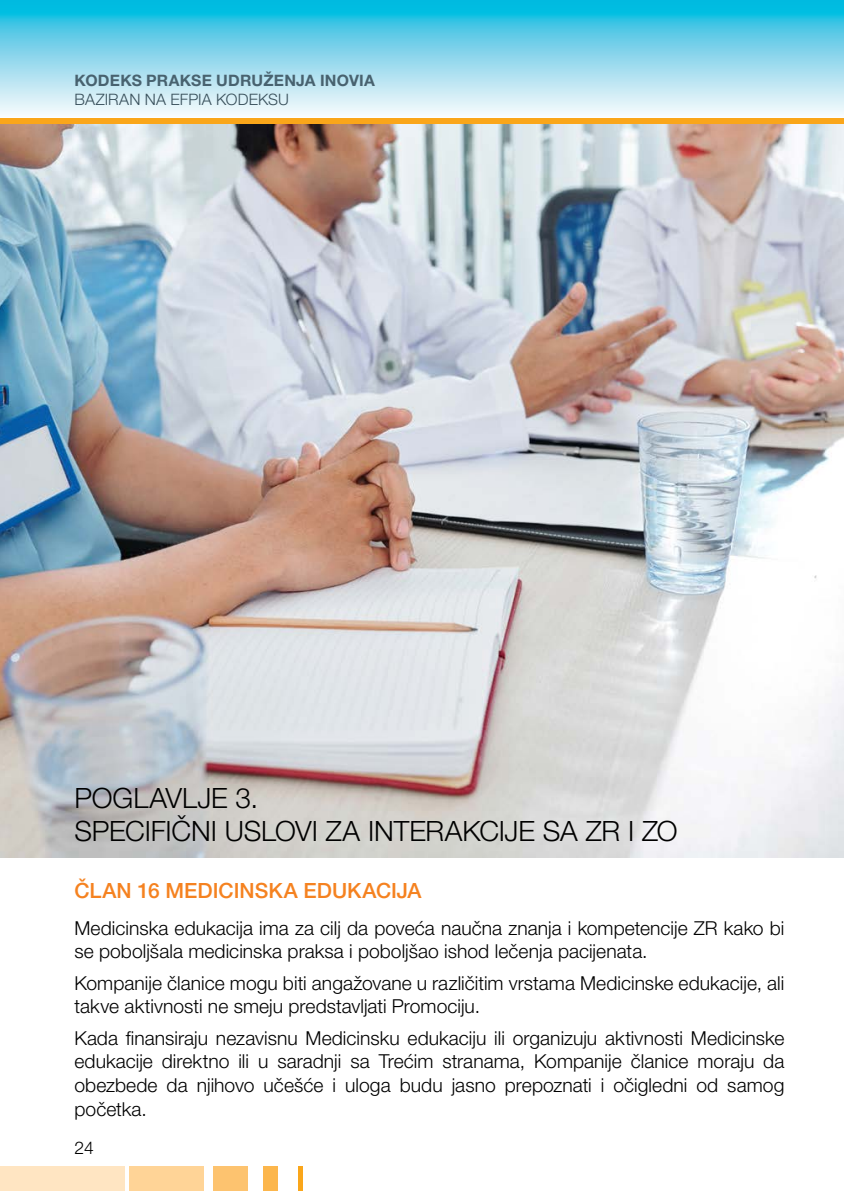
<style>
.page{position:relative;width:844px;height:1191px;background:#fff}
.page>*{position:absolute;margin:0;border:0;box-sizing:border-box;transform-origin:0 0}
.t1{font:300 28px/33.6px "Helvetica Neue LT Pro";letter-spacing:-.005em;color:#000}
.t2{font:500 21px "Helvetica Neue LT Pro";color:#f58220}
.t3{font:300 19.25px/23.8px "Helvetica Neue LT Pro";color:#000}
.t4{font:300 17.5px "Helvetica Neue LT Pro";color:#000}
.t5{font:700 15.75px "Helvetica Neue LT Pro";letter-spacing:.015em;color:#48626f}
.t6{font:300 15.75px "Helvetica Neue LT Pro";letter-spacing:.005em;color:#384f5a}
</style>
<div class="page">
<svg style="left:0;top:0;width:843px;height:114px;background:#82d7ec"></svg>
<div style="left:0;top:118px;width:843px;height:7px;background:#faa61a"></div>
<div style="left:0;top:1166px;width:124px;height:25px;background:#ffe5c2"></div>
<div style="left:129px;top:1166px;width:74px;height:25px;background:#ffd497"></div>
<div style="left:213px;top:1166px;width:35px;height:25px;background:#fdc36f"></div>
<div style="left:263px;top:1166px;width:15px;height:25px;background:#fcb64c"></div>
<div style="left:298px;top:1166px;width:5px;height:25px;background:#faa61a"></div>
<img style="left:0;top:125px;width:843px;height:732px">
<p class="t5" style="left:74px;top:70px;width:302px">KODEKS PRAKSE UDRUŽENJA INOVIA</p>
<p class="t6" style="left:74px;top:89px;width:216px">BAZIRAN NA EFPIA KODEKSU</p>
<h1 class="t1" style="left:74px;top:780px;width:604px">POGLAVLJE 3.<br>SPECIFIČNI USLOVI ZA INTERAKCIJE SA ZR I ZO</h1>
<p class="t2" style="left:74px;top:878px;width:348px">ČLAN 16 MEDICINSKA EDUKACIJA</p>
<p class="t3" style="left:74px;top:915px;width:711px">Medicinska edukacija ima za cilj da poveća naučna znanja i kompetencije ZR kako bi se poboljšala medicinska praksa i poboljšao ishod lečenja pacijenata.</p>
<p class="t3" style="left:74px;top:970px;width:711px">Kompanije članice mogu biti angažovane u različitim vrstama Medicinske edukacije, ali takve aktivnosti ne smeju predstavljati Promociju.</p>
<p class="t3" style="left:74px;top:1025px;width:711px;text-align:justify">Kada finansiraju nezavisnu Medicinsku edukaciju ili organizuju aktivnosti Medicinske edukacije direktno ili u saradnji sa Trećim stranama, Kompanije članice moraju da obezbede da njihovo učešće i uloga budu jasno prepoznati i očigledni od samog početka.</p>
<p class="t4" style="left:74px;top:1137px;width:21px">24</p>
</div>
